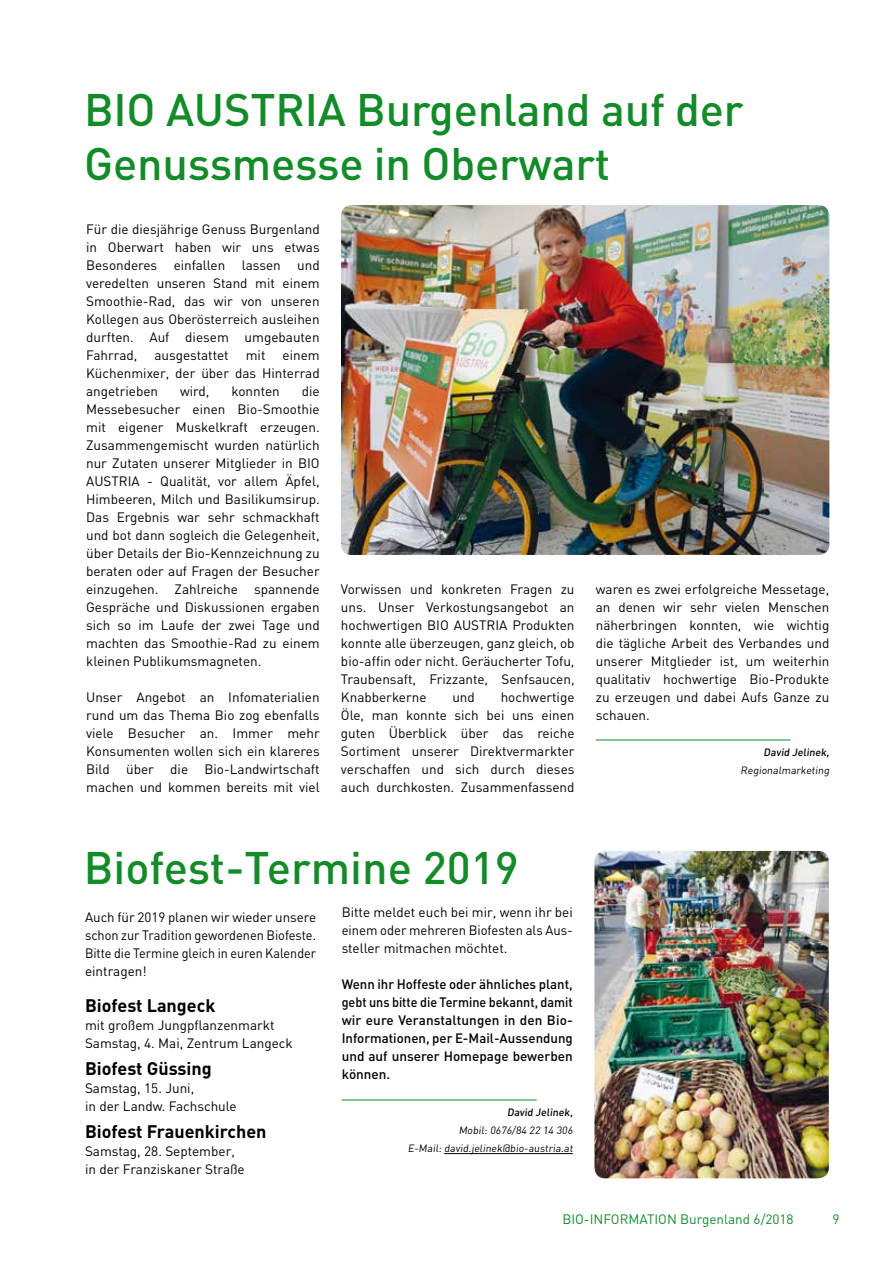
<style>
.page{position:relative;width:893px;height:1263px;background:#fff}
.page>*{position:absolute;margin:0;border:0;box-sizing:border-box;transform-origin:0 0}
.t1{font:500 45px/54px "DIN";letter-spacing:-.005em;color:#148b29}
.t2{font:700 18px "DIN";color:#000}
.t3{font:13.5px/18px "DIN";color:#000;text-align:justify}
.t4{font:500 13.5px/18px "DIN";color:#000;text-align:justify}
.t5{font:13.5px "DIN";color:#148b29}
.t6{font:10.5px/18px "DIN";color:#000;text-align:right}
.t7{font:500 10.5px "DIN";color:#000}
</style>
<div class="page">
<hr style="left:596px;top:740px;width:195px;height:1px;background:#148b29">
<img style="left:341px;top:205px;width:488px;height:350px">
<hr style="left:342px;top:1100px;width:195px;height:1px;background:#148b29">
<hr style="left:444px;top:1153px;width:129px;height:1px;background:#000">
<img style="left:594px;top:851px;width:235px;height:327px">
<h1 class="t1" style="left:84px;top:81px;width:661px">BIO AUSTRIA Burgenland auf der<br>Genussmesse in Oberwart</h1>
<p class="t3" style="left:86px;top:220px;width:235px">Für die diesjährige Genuss Burgenland in Oberwart haben wir uns etwas Besonderes einfallen lassen und veredelten unseren Stand mit einem Smoothie-Rad, das wir von unseren Kollegen aus Oberösterreich ausleihen durften. Auf diesem umgebauten Fahrrad,</p>
<p class="t3" style="left:86px;top:346px;width:235px;text-indent:196px">einem Küchenmixer, der über das Hinterrad angetrieben</p>
<p class="t3" style="left:154px;top:346px;width:76px">ausgestattet</p>
<p class="t3" style="left:246px;top:346px;width:21px">mit</p>
<p class="t3" style="left:86px;top:382px;width:235px;text-indent:216px">die Messebesucher einen Bio-Smoothie mit eigener Muskelkraft erzeugen.<br>Zusammengemischt wurden natürlich nur Zutaten unserer Mitglieder in BIO AUSTRIA - Qualität, vor allem Äpfel, Himbeeren, Milch und Basilikumsirup.<br>Das Ergebnis war sehr schmackhaft und bot dann sogleich die Gelegenheit, über Details der Bio-Kennzeichnung zu beraten oder auf Fragen der Besucher einzugehen. Zahlreiche spannende Gespräche und Diskussionen ergaben sich so im Laufe der zwei Tage und machten das Smoothie-Rad zu einem kleinen Publikumsmagneten.</p>
<p class="t3" style="left:86px;top:688px;width:235px">Unser Angebot an Infomaterialien rund um das Thema Bio zog ebenfalls viele Besucher an. Immer mehr Konsumenten wollen sich ein klareres Bild über die Bio-Landwirtschaft machen und kommen bereits mit viel</p>
<p class="t3" style="left:180px;top:382px;width:31px">wird,</p>
<p class="t3" style="left:231px;top:382px;width:50px">konnten</p>
<p class="t3" style="left:341px;top:580px;width:235px">Vorwissen und konkreten Fragen zu uns. Unser Verkostungsangebot an hochwertigen BIO AUSTRIA Produkten konnte alle überzeugen, ganz gleich, ob bio-affin oder nicht. Geräucherter Tofu, Traubensaft, Frizzante, Senfsaucen, Knabberkerne</p>
<p class="t3" style="left:341px;top:688px;width:235px;text-indent:160px">hochwertige Öle, man konnte sich bei uns einen guten Überblick über das reiche Sortiment unserer Direktvermarkter verschaffen und sich durch dieses auch durchkosten. Zusammenfassend</p>
<p class="t3" style="left:452px;top:688px;width:24px">und</p>
<p class="t3" style="left:596px;top:580px;width:235px">waren es zwei erfolgreiche Messetage, an denen wir sehr vielen Menschen näherbringen konnten, wie wichtig die tägliche Arbeit des Verbandes und unserer Mitglieder ist, um weiterhin qualitativ hochwertige Bio-Produkte zu erzeugen und dabei Aufs Ganze zu schauen.</p>
<p class="t7" style="left:763px;top:746px;width:69px">David Jelinek,</p>
<p class="t6" style="left:740px;top:761px;width:92px">Regionalmarketing</p>
<h1 class="t1" style="left:84px;top:840px;width:436px">Biofest-Termine 2019</h1>
<p class="t3" style="left:85px;top:907px;width:233px">Auch für 2019 planen wir wieder unsere schon zur Tradition gewordenen Biofeste.<br>Bitte die Termine gleich in euren Kalender eintragen!</p>
<h2 class="t2" style="left:85px;top:993px;width:132px">Biofest Langeck</h2>
<p class="t3" style="left:85px;top:1015px;width:209px">mit großem Jungpflanzenmarkt<br>Samstag, 4. Mai, Zentrum Langeck</p>
<h2 class="t2" style="left:85px;top:1056px;width:128px">Biofest Güssing</h2>
<p class="t3" style="left:85px;top:1078px;width:153px">Samstag, 15. Juni,<br>in der Landw. Fachschule</p>
<h2 class="t2" style="left:85px;top:1119px;width:183px">Biofest Frauenkirchen</h2>
<p class="t3" style="left:85px;top:1141px;width:161px">Samstag, 28. September, in der Franziskaner Straße</p>
<p class="t3" style="left:342px;top:903px;width:233px">Bitte meldet euch bei mir, wenn ihr bei einem oder mehreren Biofesten als Aus&shy;steller mitmachen möchtet.</p>
<p class="t4" style="left:342px;top:974px;width:233px">Wenn ihr Hoffeste oder ähnliches plant, gebt uns bitte die Termine bekannt, damit wir eure Veranstaltungen in den Bio-Informationen, per E-Mail-Aussendung und auf unserer Homepage bewerben können.</p>
<p class="t7" style="left:507px;top:1106px;width:69px">David Jelinek,</p>
<p class="t6" style="left:408px;top:1121px;width:168px">Mobil: 0676/84 22 14 306<br>E-Mail: david.jelinek@bio-austria.at</p>
<p class="t5" style="left:562px;top:1211px;width:233px">BIO-INFORMATION Burgenland 6/2018</p>
<p class="t5" style="left:832px;top:1211px;width:9px">9</p>
</div>
